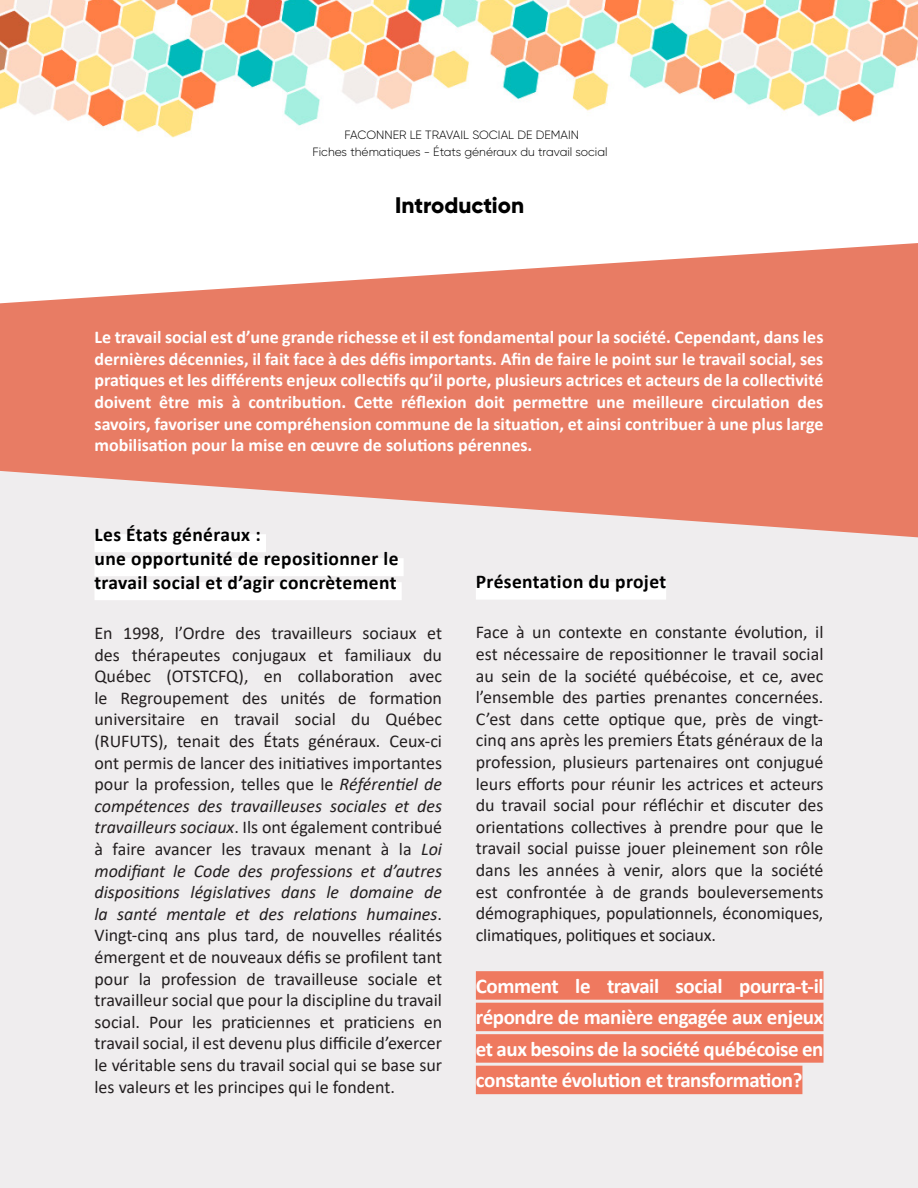
<style>
.page{position:relative;width:918px;height:1188px;background:#fff}
.page>*{position:absolute;margin:0;border:0;box-sizing:border-box;transform-origin:0 0}
.titre_de_thème{font:800 22.5px "Gilroy";color:#000}
.questions_surlignées{font:700 21px/31.5px "Calibri";letter-spacing:-.02em;color:#fff;text-align:justify}
.titre_de_texte{font:700 19.5px/24px "Calibri";letter-spacing:.02em;color:#000}
.texte1_-_12pt{font:18px/21.6px "Calibri";letter-spacing:-.01em;color:#231f20;text-align:justify}
.texte1_-_12pt-2{font:700 18px/21.6px "Calibri";color:#fff;text-align:justify}
.t1{font:300 12px "Gilroy";color:#000}
.s1{font-style:italic}
</style>
<div class="page">
<div style="left:0;top:537px;width:918px;height:651px;background:#efedee"></div>
<img style="left:0;top:0;width:918px;height:138px">
<svg style="left:0;top:243px;width:918px;height:294px;background:#eb9583"></svg>
<div style="left:94px;top:534px;width:172px;height:18px;background:#fff"></div>
<div style="left:94px;top:558px;width:310px;height:18px;background:#fff"></div>
<div style="left:94px;top:582px;width:308px;height:18px;background:#fff"></div>
<div style="left:476px;top:582px;width:190px;height:18px;background:#fff"></div>
<div style="left:476px;top:971px;width:348px;height:29px;background:#ef795f"></div>
<div style="left:476px;top:1003px;width:348px;height:28px;background:#ef795f"></div>
<div style="left:476px;top:1034px;width:348px;height:29px;background:#ef795f"></div>
<div style="left:476px;top:1066px;width:326px;height:28px;background:#ef795f"></div>
<p class="t1" style="left:344px;top:128px;width:236px">FACONNER LE TRAVAIL SOCIAL DE DEMAIN</p>
<p class="t1" style="left:313px;top:144px;width:296px">Fiches thématiques - États généraux du travail social</p>
<p class="titre_de_thème" style="left:395px;top:191px;width:131px">Introduction</p>
<p class="texte1_-_12pt-2" style="left:94px;top:326px;width:731px">Le travail social est d’une grande richesse et il est fondamental pour la société. Cependant, dans les dernières décennies, il fait face à des défis importants. Afin de faire le point sur le travail social, ses pratiques et les différents enjeux collectifs qu’il porte, plusieurs actrices et acteurs de la collectivité doivent être mis à contribution. Cette réflexion doit permettre une meilleure circulation des savoirs, favoriser une compréhension commune de la situation, et ainsi contribuer à une plus large mobilisation pour la mise en œuvre de solutions pérennes.</p>
<p class="titre_de_texte" style="left:94px;top:522px;width:305px">Les États généraux :<br>une opportunité de repositionner le travail social et d’agir concrètement</p>
<p class="texte1_-_12pt" style="left:94px;top:622px;width:349px">En 1998, l’Ordre des travailleurs sociaux et des thérapeutes conjugaux et familiaux du Québec (OTSTCFQ), en collaboration avec le Regroupement des unités de formation universitaire en travail social du Québec (RUFUTS), tenait des États généraux. Ceux-ci ont permis de lancer des initiatives importantes pour la profession, telles que le <span class="s1">Référentiel de compétences des travailleuses sociales et des travailleurs sociaux</span>. Ils ont également contribué à faire avancer les travaux menant à la <span class="s1">Loi modifiant le Code des professions et d’autres dispositions législatives dans le domaine de la santé mentale et des relations humaines</span>.<br>Vingt-cinq ans plus tard, de nouvelles réalités émergent et de nouveaux défis se profilent tant pour la profession de travailleuse sociale et travailleur social que pour la discipline du travail social. Pour les praticiennes et praticiens en travail social, il est devenu plus difficile d’exercer le véritable sens du travail social qui se base sur les valeurs et les principes qui le fondent.</p>
<p class="titre_de_texte" style="left:476px;top:570px;width:192px">Présentation du projet</p>
<p class="texte1_-_12pt" style="left:476px;top:621px;width:349px">Face à un contexte en constante évolution, il est nécessaire de repositionner le travail social au sein de la société québécoise, et ce, avec l’ensemble des parties prenantes concernées.<br>C’est dans cette optique que, près de vingt&shy;cinq ans après les premiers États généraux de la profession, plusieurs partenaires ont conjugué leurs efforts pour réunir les actrices et acteurs du travail social pour réfléchir et discuter des orientations collectives à prendre pour que le travail social puisse jouer pleinement son rôle dans les années à venir, alors que la société est confrontée à de grands bouleversements démographiques, populationnels, économiques, climatiques, politiques et sociaux.</p>
<p class="questions_surlignées" style="left:476px;top:970px;width:349px">Comment le travail social pourra-t-il répondre de manière engagée aux enjeux et aux besoins de la société québécoise en constante évolution et transformation?</p>
</div>
